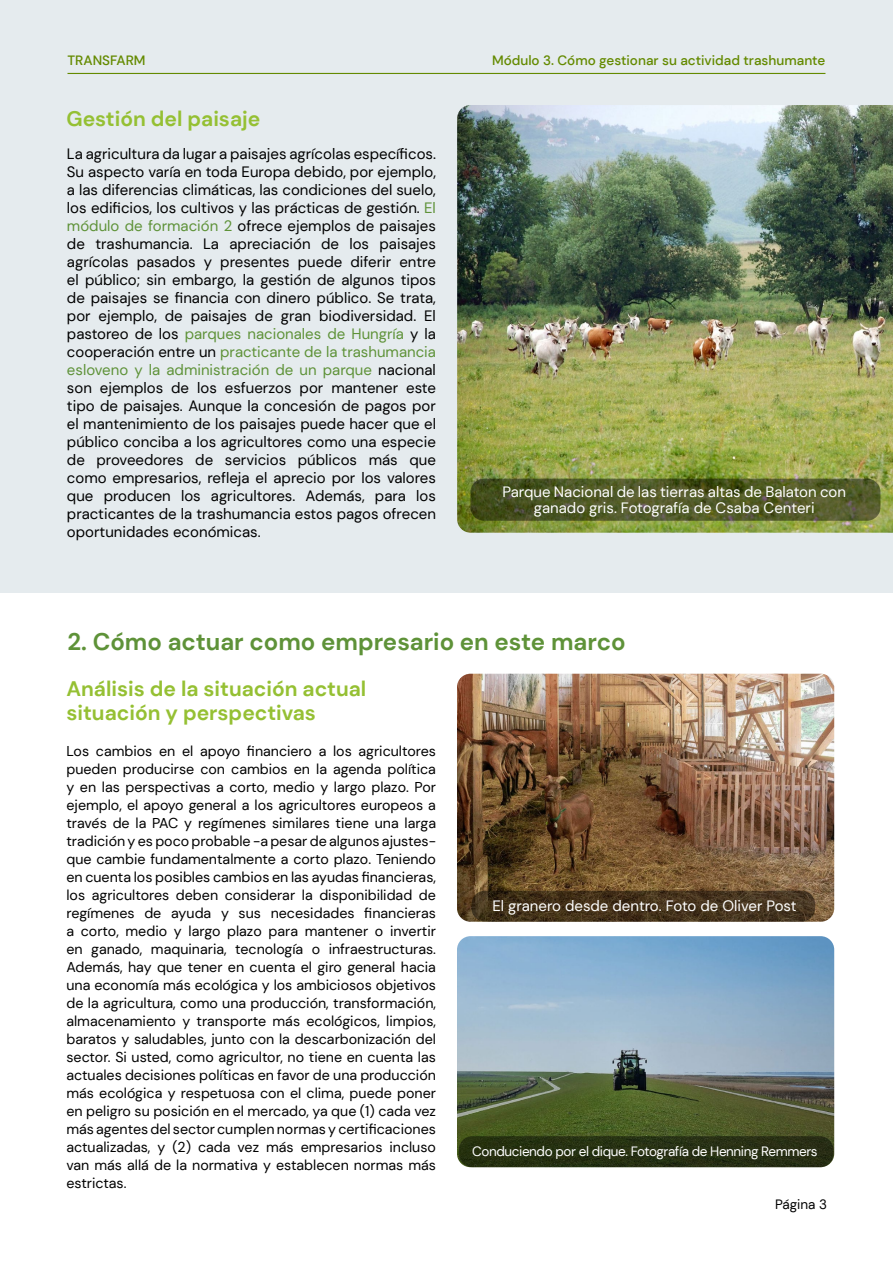
<style>
.page{position:relative;width:893px;height:1263px;background:#fff}
.page>*{position:absolute;margin:0;border:0;box-sizing:border-box;transform-origin:0 0}
.t1{font:700 24px "DM Sans";color:#5e9238}
.t2{font:700 21px/24px "DM Sans";color:#95c033}
.t3{font:15px/18px "DM Sans";color:#000;text-align:justify}
.t4{font:15px/16.5px "DM Sans";color:#fff;text-align:center}
.t5{font:14.25px/18px "DM Sans";color:#000;text-align:justify}
.t6{font:500 13.5px "DM Sans";color:#648a00}
.t7{font:13.5px "DM Sans";letter-spacing:-.03em;color:#fff}
.t8{font:13.5px "DM Sans";color:#000}
.s1{color:#5e9238}
</style>
<div class="page">
<div style="left:0;top:0;width:893px;height:592px;background:#e5ebee"></div>
<hr style="left:68px;top:73px;width:757px;height:1px;background:#648a00">
<img style="left:457px;top:105px;width:436px;height:428px">
<svg style="left:470px;top:479px;width:410px;height:42px;background:#4f5827"></svg>
<img style="left:457px;top:674px;width:377px;height:248px">
<svg style="left:471px;top:891px;width:344px;height:31px;background:#45331d"></svg>
<img style="left:457px;top:936px;width:377px;height:231px">
<div style="left:459px;top:1136px;width:374px;height:31px;background:#273012;border-radius:14px"></div>
<p class="t6" style="left:67px;top:52px;width:80px">TRANSFARM</p>
<h2 class="t2" style="left:66px;top:107px;width:195px">Gestión del paisaje</h2>
<p class="t3" style="left:67px;top:145px;width:371px">La agricultura da lugar a paisajes agrícolas específicos.<br>Su aspecto varía en toda Europa debido, por ejemplo, a las diferencias climáticas, las condiciones del suelo, los edificios, los cultivos y las prácticas de gestión. <span class="s1">El módulo de formación 2</span> ofrece ejemplos de paisajes de trashumancia. La apreciación de los paisajes agrícolas pasados y presentes puede diferir entre el público; sin embargo, la gestión de algunos tipos de paisajes se financia con dinero público. Se trata, por ejemplo, de paisajes de gran biodiversidad. El pastoreo de los <span class="s1">parques nacionales de Hungría</span> y la cooperación entre un <span class="s1">practicante de la trashumancia esloveno y la administración de un parque</span> nacional son ejemplos de los esfuerzos por mantener este tipo de paisajes. Aunque la concesión de pagos por el mantenimiento de los paisajes puede hacer que el público conciba a los agricultores como una especie de proveedores de servicios públicos más que como empresarios, refleja el aprecio por los valores que producen los agricultores. Además, para los practicantes de la trashumancia estos pagos ofrecen oportunidades económicas.</p>
<p class="t6" style="left:492px;top:52px;width:335px">Módulo 3. Cómo gestionar su actividad trashumante</p>
<p class="t4" style="left:502px;top:483px;width:345px">Parque Nacional de las tierras altas de Balaton con ganado gris. Fotografía de Csaba Centeri</p>
<h1 class="t1" style="left:68px;top:626px;width:560px">2. Cómo actuar como empresario en este marco</h1>
<h2 class="t2" style="left:66px;top:677px;width:301px">Análisis de la situación actual situación y perspectivas</h2>
<p class="t5" style="left:66px;top:742px;width:371px">Los cambios en el apoyo financiero a los agricultores pueden producirse con cambios en la agenda política y en las perspectivas a corto, medio y largo plazo. Por ejemplo, el apoyo general a los agricultores europeos a través de la PAC y regímenes similares tiene una larga tradición y es poco probable -a pesar de algunos ajustes&shy;que cambie fundamentalmente a corto plazo. Teniendo en cuenta los posibles cambios en las ayudas financieras, los agricultores deben considerar la disponibilidad de regímenes de ayuda y sus necesidades financieras a corto, medio y largo plazo para mantener o invertir en ganado, maquinaria, tecnología o infraestructuras.<br>Además, hay que tener en cuenta el giro general hacia una economía más ecológica y los ambiciosos objetivos de la agricultura, como una producción, transformación, almacenamiento y transporte más ecológicos, limpios, baratos y saludables, junto con la descarbonización del sector. Si usted, como agricultor, no tiene en cuenta las actuales decisiones políticas en favor de una producción más ecológica y respetuosa con el clima, puede poner en peligro su posición en el mercado, ya que (1) cada vez más agentes del sector cumplen normas y certificaciones actualizadas, y (2) cada vez más empresarios incluso van más allá de la normativa y establecen normas más estrictas.</p>
<p class="t4" style="left:492px;top:898px;width:306px">El granero desde dentro. Foto de Oliver Post</p>
<p class="t7" style="left:472px;top:1142px;width:347px">Conduciendo por el dique. Fotografía de Henning Remmers</p>
<p class="t8" style="left:775px;top:1196px;width:54px">Página 3</p>
</div>
